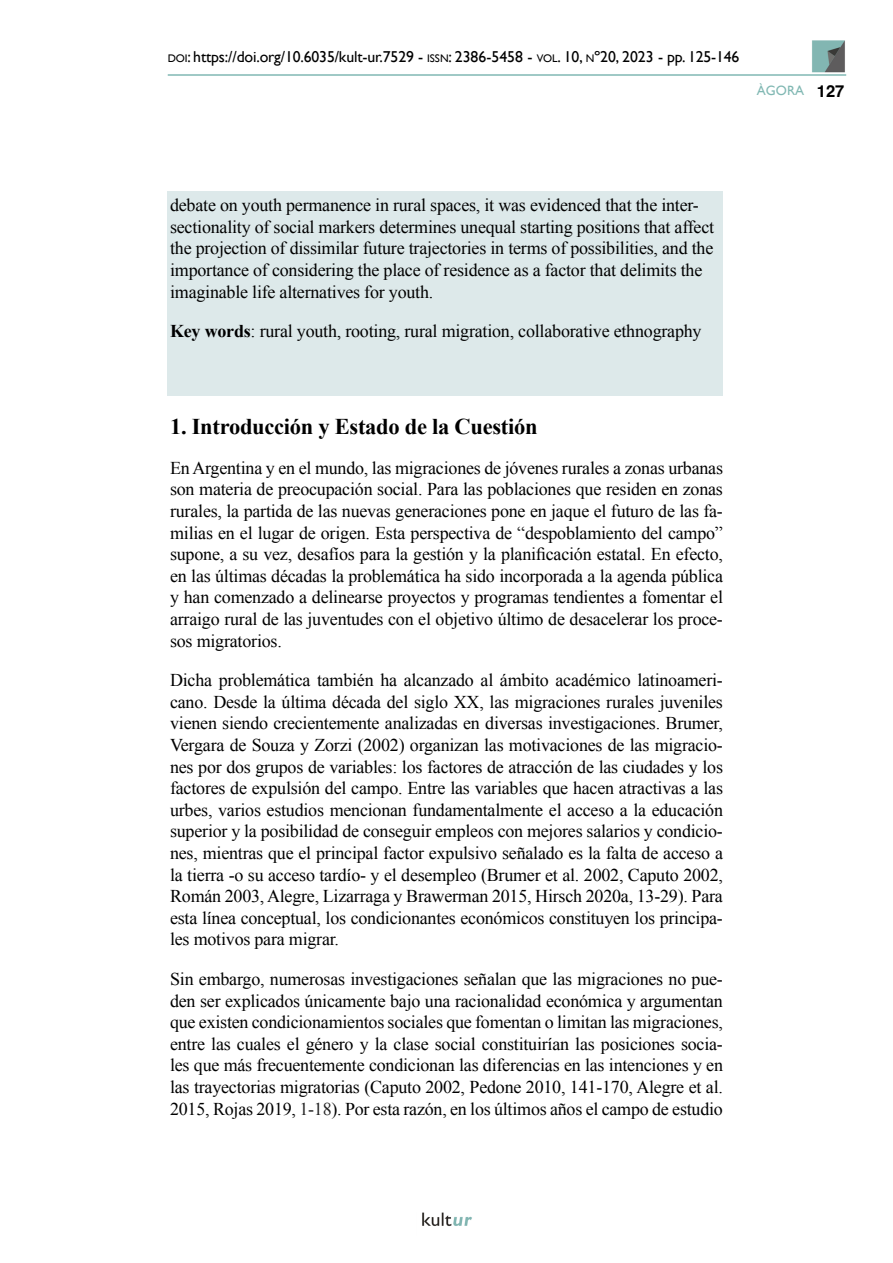
<style>
.page{position:relative;width:893px;height:1263px;background:#fff}
.page>*{position:absolute;margin:0;border:0;box-sizing:border-box;transform-origin:0 0}
.Título_nivel_1{font:700 22.5px "Times New Roman";letter-spacing:-.01em;color:#000}
.Abstract_Keywords{font:18px/21.6px "Times New Roman";letter-spacing:-.01em;color:#000;text-align:justify}
.t1{font:15.75px "Gill Sans";letter-spacing:-.01em;color:#000}
.t2{font:13.5px "Gill Sans";color:#81b8b3}
.s1{font-size:10.95px}
.s2{font-style:inherit}
.s3{font-family:"Helvetica";font-weight:700;font-size:16.5px;color:#000}
.s4{font-weight:700}
.s5{color:#222}
</style>
<div class="page">
<img style="left:422px;top:1212px;width:50px;height:14px">
<img style="left:812px;top:40px;width:33px;height:33px">
<hr style="left:168px;top:74px;width:678px;height:2px;background:#81b8b3">
<div style="left:168px;top:191px;width:555px;height:204px;background:#dde9ea"></div>
<p class="t1" style="left:168px;top:47px;width:573px"><span class="s1">DOI</span>: https://doi.org/10.6035/kult-ur.7529 - <span class="s1">ISSN</span>: 2386-5458 - <span class="s1">VOL</span><span class="s2">. 10,</span> <span class="s1">N</span><span class="s2">º20, 2023 -</span> pp. <span class="s2">125-146</span></p>
<p class="t2" style="left:757px;top:83px;width:89px">ÀGORA <span class="s3">127</span></p>
<p class="Abstract_Keywords" style="left:170px;top:194px;width:546px;text-align:left">debate on youth permanence in rural spaces, it was evidenced that the inter&shy;sectionality of social markers determines unequal starting positions that affect the projection of dissimilar future trajectories in terms of possibilities, and the importance of considering the place of residence as a factor that delimits the imaginable life alternatives for youth.</p>
<p class="Abstract_Keywords" style="left:170px;top:320px;width:533px"><span class="s4">Key words</span>: rural youth, rooting, rural migration, collaborative ethnography</p>
<p class="Título_nivel_1" style="left:170px;top:411px;width:369px">1. Introducción y Estado de la Cuestión</p>
<p class="Abstract_Keywords" style="left:170px;top:457px;width:554px">En Argentina y en el mundo, las migraciones de jóvenes rurales a zonas urbanas son materia de preocupación social. Para las poblaciones que residen en zonas rurales, la partida de las nuevas generaciones pone en jaque el futuro de las fa&shy;milias en el lugar de origen. Esta perspectiva de “despoblamiento del campo” supone, a su vez, desafíos para la gestión y la planificación estatal. En efecto, en las últimas décadas la problemática ha sido incorporada a la agenda pública y han comenzado a delinearse proyectos y programas tendientes a fomentar el arraigo rural de las juventudes con el objetivo último de desacelerar los proce&shy;sos migratorios.</p>
<p class="Abstract_Keywords" style="left:170px;top:669px;width:554px">Dicha problemática también ha alcanzado al ámbito académico latinoameri&shy;cano. Desde la última década del siglo XX, las migraciones rurales juveniles vienen siendo crecientemente analizadas en diversas investigaciones. Brumer, Vergara de Souza y Zorzi (2002) organizan las motivaciones de las migracio&shy;nes por dos grupos de variables: los factores de atracción de las ciudades y los factores de expulsión del campo. Entre las variables que hacen atractivas a las urbes, varios estudios mencionan fundamentalmente el acceso a la educación superior y la posibilidad de conseguir empleos con mejores salarios y condicio&shy;nes, mientras que el principal factor expulsivo señalado es la falta de acceso a la tierra -o su acceso tardío- y el desempleo (Brumer et al. 2002, Caputo 2002, Román 2003, Alegre, Lizarraga y Brawerman 2015, Hirsch 2020a, 13-29). Para esta línea conceptual, los condicionantes económicos constituyen los principa&shy;les motivos para migrar.</p>
<p class="Abstract_Keywords" style="left:170px;top:968px;width:554px">Sin embargo, numerosas investigaciones señalan que las migraciones no pue&shy;den ser explicados únicamente bajo una racionalidad económica y argumentan que existen condicionamientos sociales que fomentan o limitan las migraciones, entre las cuales el género y la clase social constituirían las posiciones socia&shy;les que más frecuentemente condicionan las diferencias en las intenciones y en las trayectorias migratorias (Caputo 2002, Pedone 2010, 141-170, Alegre et al.<br>2015, Rojas 2019, <span class="s5">1-18</span>). Por esta razón, en los últimos años el campo de estudio</p>
</div>
